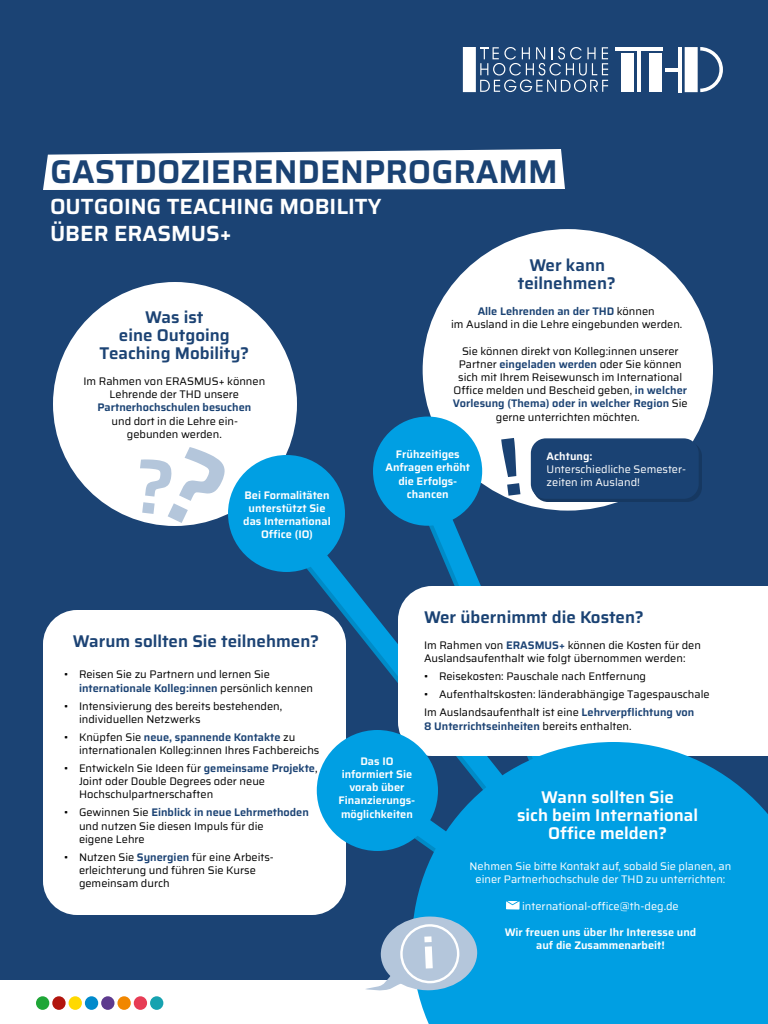
<style>
.page{position:relative;width:768px;height:1024px;background:#fff}
.page>*{position:absolute;margin:0;border:0;box-sizing:border-box;transform-origin:0 0}
.t1{font:600 33px "Saira";color:#1a4273}
.t2{font:600 22px/26.4px "Saira";color:#fff}
.t3{font:600 17px/18px "Saira";color:#1c4374;text-align:center}
.t4{font:600 17px/18px "Saira";color:#fff;text-align:center}
.t5{font:600 17px "Saira";color:#1a4273}
.t6{font:11px/13.2px "Saira";color:#000}
.t7{font:600 11px/13.2px "Saira";color:#fff;text-align:center}
.t8{font:11px/13.2px "Saira";color:#fff;text-align:center}
.t9{font:600 11px "Saira";color:#1c4374}
.t10{font:600 11px "Saira";color:#1a4273}
.s1{font-weight:600;color:#1a4273}
.s2{font-weight:600;color:#1c4374}
.s3{font-weight:400;color:#000}
</style>
<div class="page">
<div style="left:0;top:0;width:768px;height:980px;background:#1b4374"></div>
<svg style="left:294px;top:523px;width:187px;height:321px"></svg>
<svg style="left:43px;top:149px;width:522px;height:41px;background:#eaeef2"></svg>
<div style="left:649px;top:53px;width:13px;height:39px;background:#fff"></div>
<div style="left:621px;top:53px;width:13px;height:39px;background:#fff"></div>
<hr style="left:678px;top:47px;width:3px;height:45px;background:#fff">
<div style="left:685px;top:47px;width:13px;height:45px;background:#fff"></div>
<div style="left:463px;top:47px;width:13px;height:45px;background:#fff"></div>
<svg style="left:700px;top:47px;width:23px;height:45px"></svg>
<hr style="left:615px;top:47px;width:47px;height:3px;background:#fff">
<hr style="left:637px;top:50px;width:3px;height:42px;background:#fff">
<svg style="left:665px;top:68px;width:13px;height:3px"></svg>
<svg style="left:480px;top:47px;width:128px;height:45px"></svg>
<div style="left:36px;top:996px;width:13px;height:14px;background:#1fa637;border-radius:50%"></div>
<div style="left:52px;top:996px;width:14px;height:14px;background:#b2150e;border-radius:50%"></div>
<div style="left:69px;top:996px;width:13px;height:14px;background:#ffd900;border-radius:50%"></div>
<div style="left:85px;top:996px;width:13px;height:14px;background:#008acc;border-radius:50%"></div>
<div style="left:101px;top:996px;width:14px;height:14px;background:#5d3a8e;border-radius:50%"></div>
<div style="left:117px;top:996px;width:14px;height:14px;background:#f18700;border-radius:50%"></div>
<div style="left:150px;top:996px;width:13px;height:14px;background:#17a2b0;border-radius:50%"></div>
<div style="left:134px;top:996px;width:13px;height:14px;background:#e73c55;border-radius:50%"></div>
<div style="left:398px;top:586px;width:370px;height:156px;background:#fff"></div>
<div style="left:43px;top:610px;width:303px;height:305px;background:#fff;border-radius:34px"></div>
<div style="left:53px;top:282px;width:244px;height:244px;background:#fff;border-radius:50%"></div>
<div style="left:423px;top:229px;width:290px;height:282px;background:#fff;border-radius:50%"></div>
<svg style="left:412px;top:742px;width:356px;height:282px;background:#0b9ddd"></svg>
<svg style="left:140px;top:447px;width:85px;height:76px"></svg>
<svg style="left:365px;top:916px;width:113px;height:77px"></svg>
<div style="left:228px;top:455px;width:117px;height:117px;background:#009fe3;border-radius:50%"></div>
<div style="left:317px;top:730px;width:121px;height:121px;background:#009fe3;border-radius:50%"></div>
<div style="left:373px;top:417px;width:109px;height:109px;background:#009fe3;border-radius:50%"></div>
<svg style="left:506px;top:901px;width:14px;height:9px"></svg>
<svg style="left:501px;top:438px;width:19px;height:58px"></svg>
<div style="left:533px;top:442px;width:169px;height:60px;background:#163861;border-radius:15px"></div>
<div style="left:531px;top:438px;width:168px;height:61px;background:#1a4273;border-radius:15px"></div>
<h1 class="t1" style="left:50px;top:147px;width:509px">GASTDOZIERENDENPROGRAMM</h1>
<h2 class="t2" style="left:50px;top:193px;width:333px">OUTGOING TEACHING MOBILITY<br>ÜBER ERASMUS+</h2>
<h3 class="t3" style="left:100px;top:307px;width:151px">Was ist<br>eine Outgoing<br>Teaching Mobility?</h3>
<p class="t6" style="left:83px;top:374px;width:183px;text-align:center">Im Rahmen von ERASMUS+ können<br>Lehrende der THD unsere</p>
<p class="t10" style="left:97px;top:399px;width:156px">Partnerhochschulen besuchen</p>
<p class="t6" style="left:112px;top:414px;width:128px;text-align:center">und dort in die Lehre ein&shy;gebunden werden.</p>
<p class="t7" style="left:243px;top:488px;width:89px">Bei Formalitäten unterstützt Sie das International<br>Office (IO)</p>
<h3 class="t3" style="left:518px;top:255px;width:99px">Wer kann teilnehmen?</h3>
<p class="t6" style="left:451px;top:304px;width:233px;text-align:center"><span class="s1">Alle Lehrenden an der THD</span> können<br>im Ausland in die Lehre eingebunden werden.</p>
<p class="t6" style="left:453px;top:344px;width:236px;text-align:center">Sie können direkt von Kolleg:innen unserer Partner <span class="s2">eingeladen werden</span> oder Sie können sich mit Ihrem Reisewunsch im International Office melden und Bescheid geben, <span class="s2">in welcher Vorlesung (Thema) oder in welcher Region</span> Sie gerne unterrichten möchten.</p>
<p class="t7" style="left:385px;top:448px;width:86px">Frühzeitiges<br>Anfragen erhöht die Erfolgs&shy;chancen</p>
<p class="t7" style="left:547px;top:449px;width:47px">Achtung:</p>
<p class="t8" style="left:547px;top:463px;width:141px;text-align:left">Unterschiedliche Semester&shy;zeiten im Ausland!</p>
<h3 class="t3" style="left:73px;top:632px;width:248px">Warum sollten Sie teilnehmen?</h3>
<p class="t6" style="left:79px;top:668px;width:236px;text-indent:-15px">• Reisen Sie zu Partnern und lernen Sie <span class="s2">internationale Kolleg:innen</span> persönlich kennen</p>
<p class="t6" style="left:79px;top:699px;width:205px;text-indent:-15px">• Intensivierung des bereits bestehenden, individuellen Netzwerks</p>
<p class="t6" style="left:79px;top:730px;width:242px;text-indent:-15px">• Knüpfen Sie <span class="s2">neue, spannende Kontakte</span> zu internationalen Kolleg:innen Ihres Fachbereichs</p>
<p class="t6" style="left:79px;top:761px;width:240px;text-indent:-15px">• Entwickeln Sie Ideen für <span class="s2">gemeinsame Projekte</span>,<br>Joint oder Double Degrees oder neue<br>Hochschulpartnerschaften</p>
<p class="t6" style="left:79px;top:806px;width:231px;text-indent:-15px">• Gewinnen Sie <span class="s2">Einblick in neue Lehrmethoden </span>und nutzen Sie diesen Impuls für die<br>eigene Lehre</p>
<p class="t6" style="left:79px;top:850px;width:196px;text-indent:-15px">• Nutzen Sie <span class="s2">Synergien</span> für eine Arbeits&shy;erleichterung und führen Sie Kurse gemeinsam durch</p>
<h3 class="t5" style="left:424px;top:604px;width:221px">Wer übernimmt die Kosten?</h3>
<p class="t6" style="left:424px;top:639px;width:278px">Im Rahmen von <span class="s2">ERASMUS+</span> können die Kosten für den<br>Auslandsaufenthalt wie folgt übernommen werden:</p>
<p class="t6" style="left:424px;top:670px;width:224px">• Reisekosten: Pauschale nach Entfernung</p>
<p class="t6" style="left:424px;top:685px;width:287px;line-height:18px">• Aufenthaltskosten: länderabhängige Tagespauschale<br>Im Auslandsaufenthalt ist eine <span class="s2">Lehrverpflichtung von</span></p>
<p class="t9" style="left:424px;top:717px;width:209px">8 Unterrichtseinheiten <span class="s3">bereits enthalten.</span></p>
<p class="t7" style="left:339px;top:754px;width:78px">Das IO informiert Sie vorab über<br>Finanzierungs&shy;möglichkeiten</p>
<h3 class="t4" style="left:517px;top:788px;width:183px">Wann sollten Sie<br>sich beim International<br>Office melden?</h3>
<p class="t8" style="left:470px;top:859px;width:263px">Nehmen Sie bitte Kontakt auf, sobald Sie planen, an einer Partnerhochschule der THD zu unterrichten:</p>
<p class="t8" style="left:522px;top:899px;width:158px">international-office@th-deg.de</p>
<p class="t7" style="left:505px;top:925px;width:193px">Wir freuen uns über Ihr Interesse und auf die Zusammenarbeit!</p>
</div>
